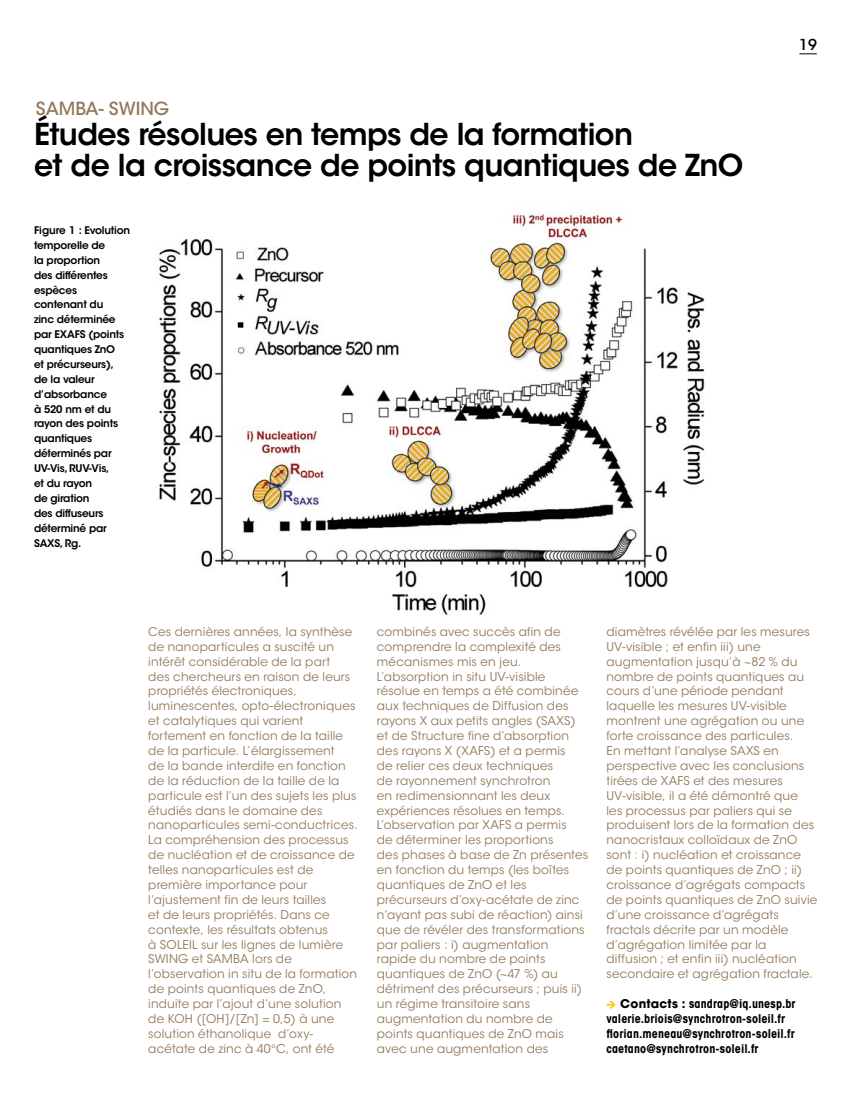
<style>
.page{position:relative;width:851px;height:1106px;background:#fff}
.page>*{position:absolute;margin:0;border:0;box-sizing:border-box;transform-origin:0 0}
.t1{font:600 30px/31.5px "ITC Avant Garde Std";letter-spacing:-.02em;color:#000}
.t2{font:500 18px "ITC Avant Garde Std";color:#93795a}
.t3{font:500 15px "ITC Avant Garde Std";color:#000}
.t4{font:12px/14.9px "ITC Avant Garde Std";letter-spacing:.015em;color:#93795a}
.t5{font:700 condensed 12px/14.9px "ITC Avant Garde Std";letter-spacing:.01em;color:#000}
.t6{font:600 10.5px/14.9px "ITC Avant Garde Std";letter-spacing:-.02em;color:#000}
.s1{font-family:"Mini Pics International";font-weight:400;font-stretch:normal;font-size:9px;color:#fecc00}
.s2{font-stretch:normal}
</style>
<div class="page">
<svg style="left:799px;top:54px;width:17px;height:1px"></svg>
<img style="left:159px;top:212px;width:546px;height:404px">
<h2 class="t2" style="left:36px;top:97px;width:135px">SAMBA- SWiNG</h2>
<h1 class="t1" style="left:34px;top:118px;width:710px">Études résolues en temps de la formation<br>et de la croissance de points quantiques de ZnO</h1>
<p class="t6" style="left:34px;top:223px;width:98px">Figure 1 : Evolution temporelle de<br>la proportion<br>des différentes espèces contenant du<br>zinc déterminée par EXAFS (points quantiques ZnO<br>et précurseurs), de la valeur d’absorbance<br>à 520 nm et du rayon des points quantiques déterminés par<br>UV-Vis, RUV-Vis,<br>et du rayon<br>de giration<br>des diffuseurs déterminé par<br>SAXS, Rg.</p>
<p class="t3" style="left:799px;top:35px;width:19px">19</p>
<p class="t4" style="left:148px;top:624px;width:211px">Ces dernières années, la synthèse de nanoparticules a suscité un intérêt considérable de la part<br>des chercheurs en raison de leurs propriétés électroniques, luminescentes, opto-électroniques et catalytiques qui varient fortement en fonction de la taille de la particule. L’élargissement<br>de la bande interdite en fonction de la réduction de la taille de la particule est l’un des sujets les plus étudiés dans le domaine des nanoparticules semi-conductrices.<br>La compréhension des processus de nucléation et de croissance de telles nanoparticules est de première importance pour l’ajustement fin de leurs tailles<br>et de leurs propriétés. Dans ce contexte, les résultats obtenus<br>à SOLEIL sur les lignes de lumière<br>SWING et SAMBA lors de l’observation in situ de la formation de points quantiques de ZnO, induite par l’ajout d’une solution de KOH ([OH]/[Zn] = 0,5) à une solution éthanolique d’oxy&shy;acétate de zinc à 40°C, ont été</p>
<p class="t4" style="left:377px;top:624px;width:213px">combinés avec succès afin de comprendre la complexité des mécanismes mis en jeu.<br>L’absorption in situ UV-visible résolue en temps a été combinée aux techniques de Diffusion des rayons X aux petits angles (SAXS) et de Structure fine d’absorption des rayons X (XAFS) et a permis<br>de relier ces deux techniques<br>de rayonnement synchrotron<br>en redimensionnant les deux expériences résolues en temps.<br>L’observation par XAFS a permis<br>de déterminer les proportions<br>des phases à base de Zn présentes en fonction du temps (les boîtes quantiques de ZnO et les précurseurs d’oxy-acétate de zinc n’ayant pas subi de réaction) ainsi que de révéler des transformations par paliers : i) augmentation rapide du nombre de points quantiques de ZnO (~47 %) au détriment des précurseurs ; puis ii) un régime transitoire sans augmentation du nombre de points quantiques de ZnO mais avec une augmentation des</p>
<p class="t4" style="left:606px;top:624px;width:212px">diamètres révélée par les mesures<br>UV-visible ; et enfin iii) une augmentation jusqu’à ~82 % du nombre de points quantiques au cours d’une période pendant laquelle les mesures UV-visible montrent une agrégation ou une forte croissance des particules.<br>En mettant l’analyse SAXS en perspective avec les conclusions tirées de XAFS et des mesures<br>UV-visible, il a été démontré que<br>les processus par paliers qui se produisent lors de la formation des nanocristaux colloïdaux de ZnO sont : i) nucléation et croissance de points quantiques de ZnO ; ii) croissance d’agrégats compacts de points quantiques de ZnO suivie d’une croissance d’agrégats fractals décrite par un modèle d’agrégation limitée par la diffusion ; et enfin iii) nucléation secondaire et agrégation fractale.</p>
<p class="t5" style="left:606px;top:996px;width:190px"><span class="s1">E</span> <span class="s2">contacts :</span> sandrap@iq.unesp.br valerie.briois@synchrotron-soleil.fr florian.meneau@synchrotron-soleil.fr caetano@synchrotron-soleil.fr</p>
</div>
